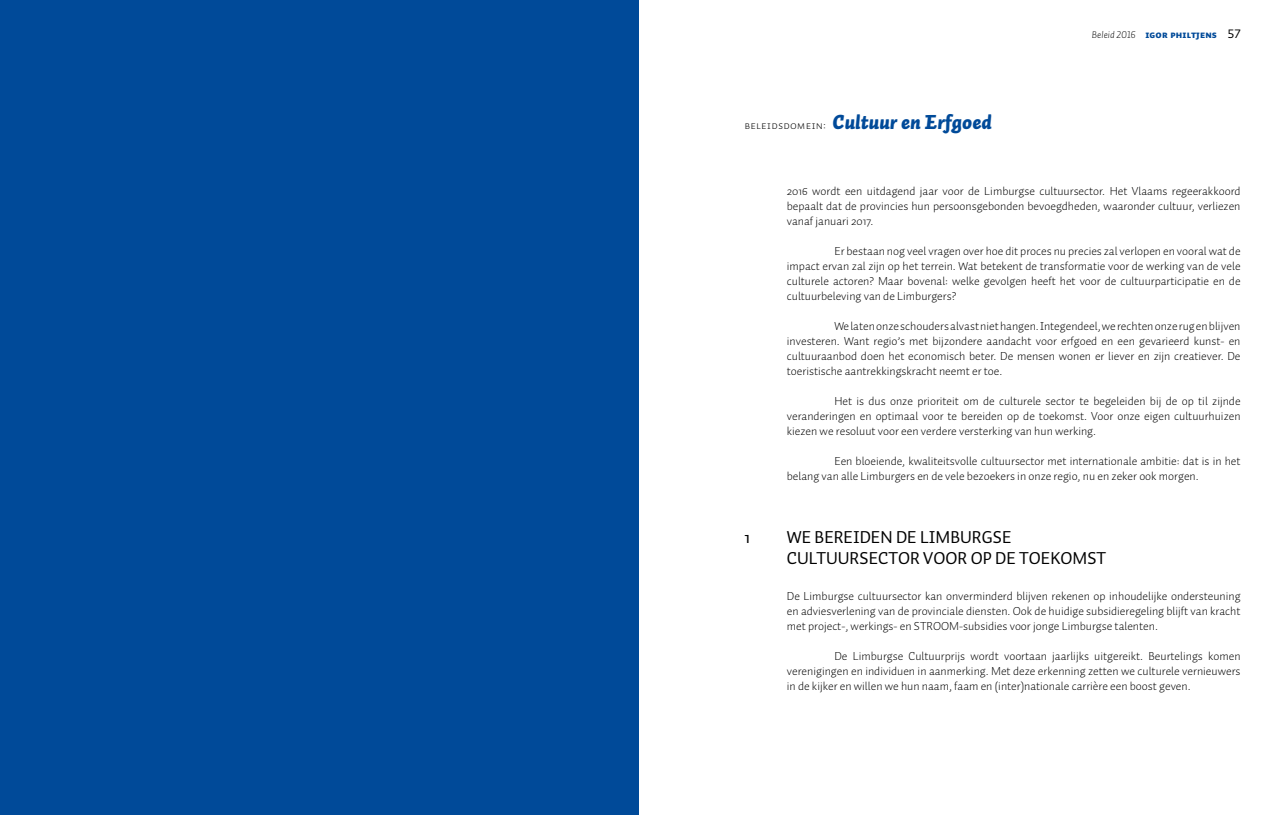
<style>
.page{position:relative;width:1276px;height:815px;background:#fff}
.page>*{position:absolute;margin:0;border:0;box-sizing:border-box;transform-origin:0 0}
.t1{font:italic 900 20px "Auto 2";color:#004a99}
.t2{font:17.5px/21px "Auto 1";color:#000}
.t3{font:300 11.88px/15px "Auto 1";color:#000;text-align:justify}
.t4{font:10px "Auto 1 Black Sm Cp";letter-spacing:.02em;color:#004a99}
.s1{font-family:"Auto 1 Light Sm Cp";font-weight:400;font-style:normal;font-size:11.25px;color:#000}
.s2{font-family:"Auto 1 Light Italic LF";color:#000}
.s3{font-family:"Auto 1 Regular LF";font-size:12.5px;color:#000}
</style>
<div class="page">
<div style="left:0;top:0;width:638px;height:815px;background:#004a99"></div>
<h1 class="t1" style="left:744px;top:109px;width:249px"><span class="s1">Beleidsdomein:</span> Cultuur en Erfgoed</h1>
<p class="t4" style="left:1092px;top:30px;width:150px"><span class="s2">Beleid 2016</span> igor philtjens <span class="s3">57</span></p>
<p class="t3" style="left:787px;top:183px;width:455px">2016 wordt een uitdagend jaar voor de Limburgse cultuursector. Het Vlaams regeerakkoord bepaalt dat de provincies hun persoonsgebonden bevoegdheden, waaronder cultuur, verliezen vanaf januari 2017.</p>
<p class="t3" style="left:787px;top:243px;width:455px;text-indent:47px">Er bestaan nog veel vragen over hoe dit proces nu precies zal verlopen en vooral wat de impact ervan zal zijn op het terrein. Wat betekent de transformatie voor de werking van de vele culturele actoren? Maar bovenal: welke gevolgen heeft het voor de cultuurparticipatie en de cultuurbeleving van de Limburgers?</p>
<p class="t3" style="left:787px;top:318px;width:455px;text-indent:47px">We laten onze schouders alvast niet hangen. Integendeel, we rechten onze rug en blijven investeren. Want regio’s met bijzondere aandacht voor erfgoed en een gevarieerd kunst- en cultuuraanbod doen het economisch beter. De mensen wonen er liever en zijn creatiever. De toeristische aantrekkingskracht neemt er toe.</p>
<p class="t3" style="left:787px;top:393px;width:455px;text-indent:47px">Het is dus onze prioriteit om de culturele sector te begeleiden bij de op til zijnde veranderingen en optimaal voor te bereiden op de toekomst. Voor onze eigen cultuurhuizen kiezen we resoluut voor een verdere versterking van hun werking.</p>
<p class="t3" style="left:787px;top:453px;width:455px;text-indent:47px">Een bloeiende, kwaliteitsvolle cultuursector met internationale ambitie: dat is in het belang van alle Limburgers en de vele bezoekers in onze regio, nu en zeker ook morgen.</p>
<h2 class="t2" style="left:744px;top:526px;width:7px">1</h2>
<h2 class="t2" style="left:787px;top:526px;width:321px">WE BEREIDEN DE LIMBURGSE<br>CULTUURSECTOR VOOR OP DE TOEKOMST</h2>
<p class="t3" style="left:787px;top:588px;width:455px">De Limburgse cultuursector kan onverminderd blijven rekenen op inhoudelijke ondersteuning en adviesverlening van de provinciale diensten. Ook de huidige subsidieregeling blijft van kracht met project-, werkings- en STROOM-subsidies voor jonge Limburgse talenten.</p>
<p class="t3" style="left:787px;top:648px;width:455px;text-indent:47px">De Limburgse Cultuurprijs wordt voortaan jaarlijks uitgereikt. Beurtelings komen verenigingen en individuen in aanmerking. Met deze erkenning zetten we culturele vernieuwers in de kijker en willen we hun naam, faam en (inter)nationale carrière een boost geven.</p>
</div>
